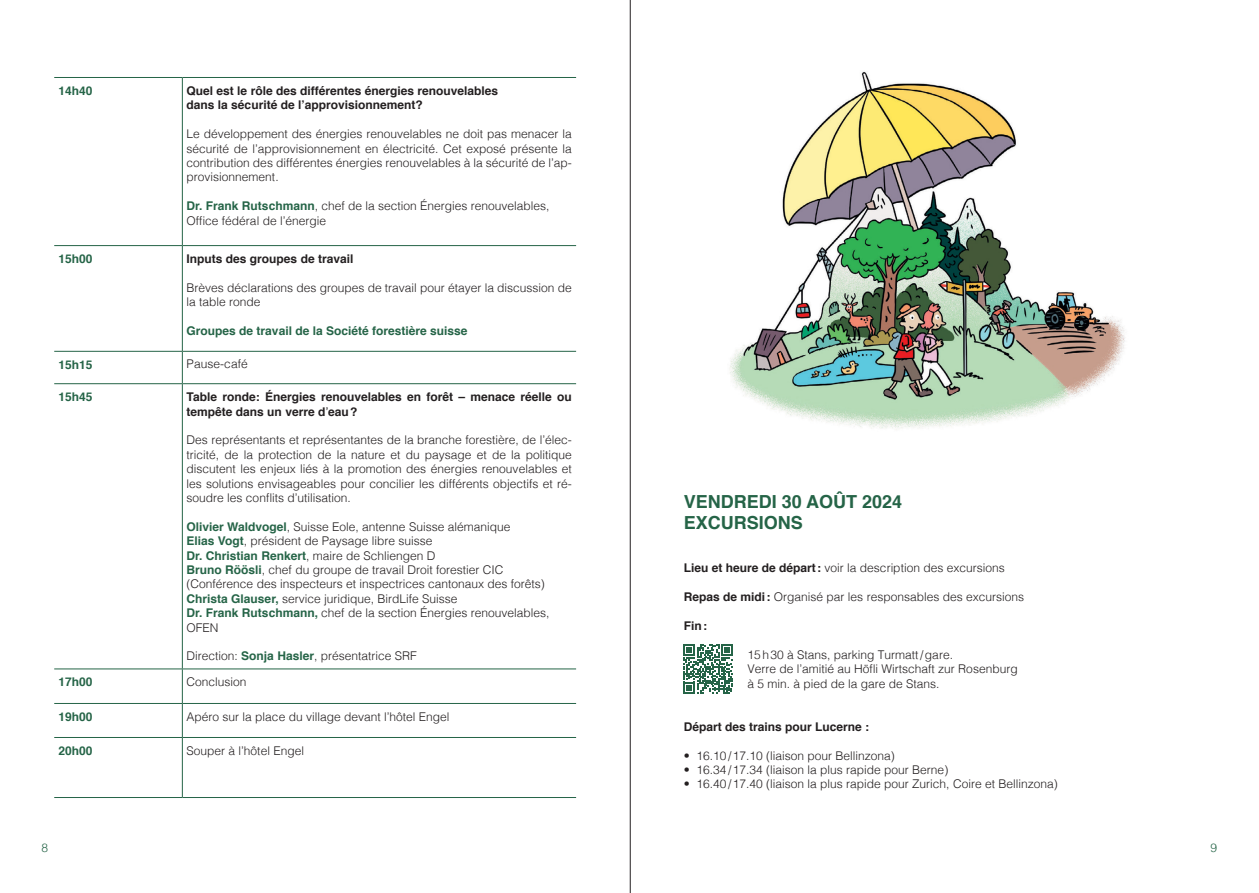
<style>
.page{position:relative;width:1259px;height:893px;background:#fff}
.page>*{position:absolute;margin:0;border:0;box-sizing:border-box;transform-origin:0 0}
.t1{font:700 18px/21.6px "Helvetica";color:#256447}
.t2{font:300 12px/14.4px "Helvetica";color:#231f20}
.t3{font:700 12px/14.4px "Helvetica";color:#231f20}
.t4{font:700 12px "Helvetica";color:#256447}
.t5{font:300 12px "Helvetica";color:#256447}
.s1{font-weight:700;color:#256447}
.s2{font-weight:400}
.s3{font-weight:700}
</style>
<div class="page">
<hr style="left:54px;top:77px;width:128px;height:1px;background:#256447">
<hr style="left:182px;top:77px;width:394px;height:1px;background:#256447">
<hr style="left:182px;top:78px;width:1px;height:167px;background:#256447">
<hr style="left:54px;top:245px;width:128px;height:1px;background:#256447">
<hr style="left:182px;top:245px;width:394px;height:1px;background:#256447">
<hr style="left:182px;top:246px;width:1px;height:105px;background:#256447">
<hr style="left:54px;top:351px;width:128px;height:1px;background:#256447">
<hr style="left:182px;top:351px;width:394px;height:1px;background:#256447">
<hr style="left:182px;top:352px;width:1px;height:31px;background:#256447">
<hr style="left:54px;top:383px;width:128px;height:1px;background:#256447">
<hr style="left:182px;top:383px;width:394px;height:1px;background:#256447">
<hr style="left:182px;top:384px;width:1px;height:285px;background:#256447">
<hr style="left:54px;top:669px;width:128px;height:1px;background:#256447">
<hr style="left:182px;top:669px;width:394px;height:1px;background:#256447">
<hr style="left:182px;top:669px;width:1px;height:34px;background:#256447">
<hr style="left:54px;top:703px;width:128px;height:1px;background:#256447">
<hr style="left:182px;top:703px;width:394px;height:1px;background:#256447">
<hr style="left:182px;top:704px;width:1px;height:33px;background:#256447">
<hr style="left:54px;top:737px;width:128px;height:1px;background:#256447">
<hr style="left:182px;top:737px;width:394px;height:1px;background:#256447">
<hr style="left:182px;top:738px;width:1px;height:59px;background:#256447">
<hr style="left:54px;top:797px;width:128px;height:1px;background:#256447">
<hr style="left:182px;top:797px;width:394px;height:1px;background:#256447">
<svg style="left:683px;top:644px;width:50px;height:50px"></svg>
<img style="left:729px;top:71px;width:396px;height:359px">
<hr style="left:630px;top:0;width:1px;height:893px;background:#231f20">
<p class="t4" style="left:58px;top:81px;width:36px">14h40</p>
<p class="t3" style="left:187px;top:84px;width:313px">Quel est le rôle des différentes énergies renouvelables dans la sécurité de l’approvisionnement?</p>
<p class="t2" style="left:187px;top:126px;width:387px;text-align:justify">Le développement des énergies renouvelables ne doit pas menacer la sécurité de l’approvisionnement en électricité. Cet exposé présente la contribution des différentes énergies renouvelables à la sécurité de l’ap&shy;provisionnement.</p>
<p class="t2" style="left:187px;top:198px;width:364px"><span class="s1">Dr. Frank Rutschmann</span>, chef de la section Énergies renouvelables,<br>Office fédéral de l’énergie</p>
<p class="t4" style="left:58px;top:249px;width:36px">15h00</p>
<p class="t3" style="left:187px;top:252px;width:168px">Inputs des groupes de travail</p>
<p class="t2" style="left:187px;top:280px;width:387px">Brèves déclarations des groupes de travail pour étayer la discussion de la table ronde</p>
<p class="t4" style="left:187px;top:321px;width:282px">Groupes de travail de la Société forestière suisse</p>
<p class="t4" style="left:58px;top:355px;width:36px">15h15</p>
<p class="t2" style="left:187px;top:356px;width:63px">Pause-café</p>
<p class="t4" style="left:58px;top:387px;width:36px">15h45</p>
<p class="t3" style="left:187px;top:390px;width:387px">Table ronde: Énergies renouvelables en forêt – menace réelle ou tempête dans un verre d<span class="s2">’</span>eau?</p>
<p class="t2" style="left:187px;top:432px;width:387px;text-align:justify">Des représentants et représentantes de la branche forestière, de l’élec&shy;tricité, de la protection de la nature et du paysage et de la politique discutent les enjeux liés à la promotion des énergies renouvelables et les solutions envisageables pour concilier les différents objectifs et ré&shy;soudre les conflits d’utilisation.</p>
<p class="t2" style="left:187px;top:518px;width:364px"><span class="s1">Olivier Waldvogel</span>, Suisse Eole, antenne Suisse alémanique<br><span class="s1">Elias Vogt</span>, président de Paysage libre suisse<br><span class="s1">Dr. Christian Renkert</span>, maire de Schliengen D<br><span class="s1">Bruno Röösli</span>, chef du groupe de travail Droit forestier CIC (Conférence des inspecteurs et inspectrices cantonaux des forêts)<br><span class="s1">Christa Glauser,</span> service juridique, BirdLife Suisse<br><span class="s1">Dr. Frank Rutschmann,</span> chef de la section Énergies renouvelables, OFEN</p>
<p class="t2" style="left:187px;top:648px;width:232px">Direction: <span class="s1">Sonja Hasler</span>, présentatrice SRF</p>
<p class="t4" style="left:58px;top:672px;width:36px">17h00</p>
<p class="t2" style="left:187px;top:674px;width:62px">Conclusion</p>
<p class="t4" style="left:58px;top:707px;width:36px">19h00</p>
<p class="t2" style="left:187px;top:708px;width:264px">Apéro sur la place du village devant l’hôtel Engel</p>
<p class="t4" style="left:58px;top:741px;width:36px">20h00</p>
<p class="t2" style="left:187px;top:742px;width:119px">Souper à l’hôtel Engel</p>
<h1 class="t1" style="left:684px;top:491px;width:220px">VENDREDI 30 AOÛT 2024<br>EXCURSIONS</h1>
<p class="t2" style="left:684px;top:560px;width:322px"><span class="s3">Lieu et heure de départ:</span> voir la description des excursions</p>
<p class="t2" style="left:684px;top:589px;width:342px"><span class="s3">Repas de midi:</span> Organisé par les responsables des excursions</p>
<p class="t3" style="left:684px;top:619px;width:25px">Fin:</p>
<p class="t2" style="left:747px;top:646px;width:272px">15h30 à Stans, parking Turmatt/gare.<br>Verre de lʼamitié au Höfli Wirtschaft zur Rosenburg à 5 min. à pied de la gare de Stans.</p>
<p class="t3" style="left:684px;top:720px;width:187px">Départ des trains pour Lucerne :</p>
<p class="t2" style="left:684px;top:747px;width:213px">• 16.10/17.10 (liaison pour Bellinzona)</p>
<p class="t2" style="left:684px;top:762px;width:266px">• 16.34/17.34 (liaison la plus rapide pour Berne)</p>
<p class="t2" style="left:684px;top:776px;width:375px">• 16.40/17.40 (liaison la plus rapide pour Zurich, Coire et Bellinzona)</p>
<p class="t5" style="left:42px;top:838px;width:8px">8</p>
<p class="t5" style="left:1210px;top:838px;width:8px">9</p>
</div>
